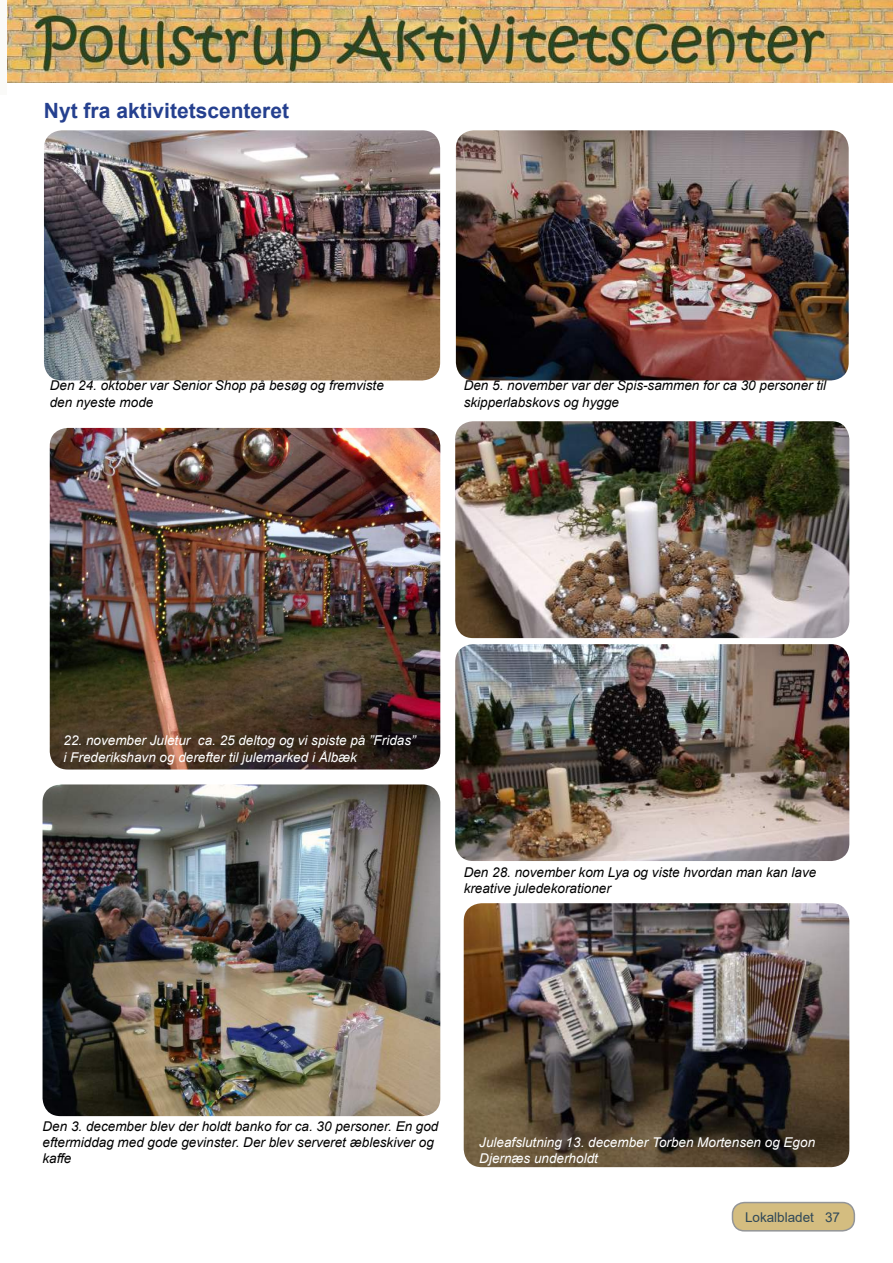
<style>
.page{position:relative;width:893px;height:1263px;background:#fff}
.page>*{position:absolute;margin:0;border:0;box-sizing:border-box;transform-origin:0 0}
.t1{font:700 21px "Arial";color:#25408f}
.t2{font:italic 13.5px/16.2px "Arial";color:#000}
.t3{font:italic 13.5px/16.2px "Arial";color:#fff}
.t4{font:13.5px "Arial";color:#2f4858}
</style>
<div class="page">
<div style="left:732px;top:1203px;width:122px;height:28px;background:#d4bd80;border-radius:12px"></div>
<div style="left:731px;top:1202px;width:124px;height:30px;border:1px solid #939598;border-radius:12px"></div>
<img style="left:7px;top:0;width:885px;height:83px">
<img style="left:44px;top:130px;width:396px;height:250px;border-radius:18px">
<img style="left:456px;top:130px;width:392px;height:250px;border-radius:18px">
<img style="left:50px;top:428px;width:390px;height:342px;border-radius:18px">
<img style="left:455px;top:421px;width:394px;height:217px;border-radius:18px">
<img style="left:43px;top:784px;width:397px;height:332px;border-radius:18px">
<img style="left:455px;top:644px;width:394px;height:217px;border-radius:18px">
<img style="left:463px;top:903px;width:386px;height:264px;border-radius:18px">
<h1 class="t1" style="left:44px;top:102px;width:247px">Nyt fra aktivitetscenteret</h1>
<p class="t2" style="left:50px;top:379px;width:335px">Den 24. oktober var Senior Shop på besøg og fremviste den nyeste mode</p>
<p class="t2" style="left:463px;top:379px;width:364px">Den 5. november var der Spis-sammen for ca 30 personer til skipperlabskovs og hygge</p>
<p class="t3" style="left:64px;top:734px;width:353px">22. november Juletur ca. 25 deltog og vi spiste på ”Fridas” i Frederikshavn og derefter til julemarked i Ålbæk</p>
<p class="t2" style="left:463px;top:865px;width:354px">Den 28. november kom Lya og viste hvordan man kan lave kreative juledekorationer</p>
<p class="t2" style="left:43px;top:1119px;width:397px">Den 3. december blev der holdt banko for ca. 30 personer. En god eftermiddag med gode gevinster. Der blev serveret æbleskiver og kaffe</p>
<p class="t3" style="left:479px;top:1136px;width:337px">Juleafslutning 13. december Torben Mortensen og Egon<br>Djernæs underholdt</p>
<p class="t4" style="left:745px;top:1212px;width:97px">Lokalbladet 37</p>
</div>
